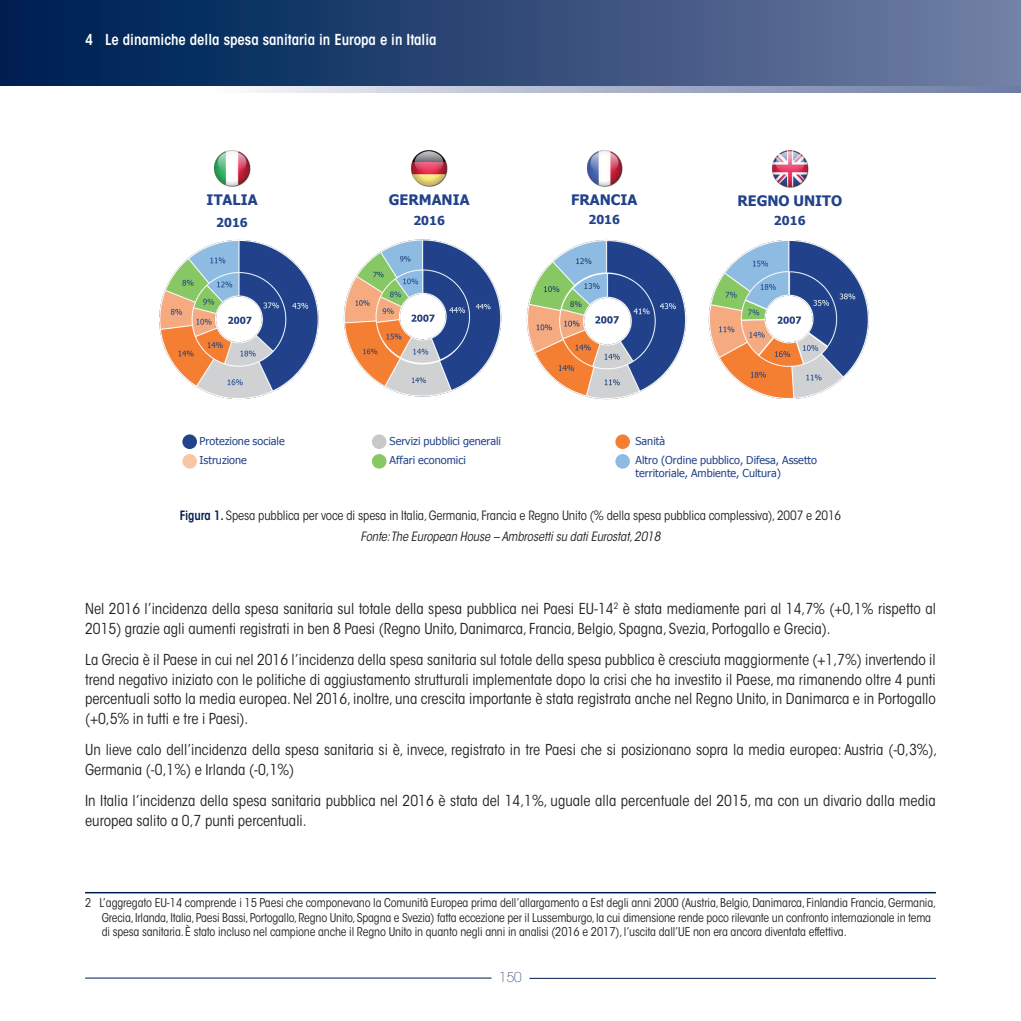
<style>
.page{position:relative;width:1021px;height:1021px;background:#fff}
.page>*{position:absolute;margin:0;border:0;box-sizing:border-box;transform-origin:0 0}
.t1{font:condensed 15px/19.5px "ITC Avant Garde Std";color:#231f20}
.t2{font:600 condensed 15px "ITC Avant Garde Std";color:#fff}
.t3{font:700 14.4px "Tahoma";color:#22428b}
.t4{font:200 13.5px "ITC Avant Garde Std";color:#001c50}
.t5{font:condensed 12.75px/21px "ITC Avant Garde Std";letter-spacing:-.01em;color:#231f20;text-align:center}
.t6{font:700 12.3px "Tahoma";letter-spacing:.005em;color:#22428b}
.t7{font:condensed 12px/14.4px "ITC Avant Garde Std";letter-spacing:-.01em;color:#231f20}
.t8{font:10.8px/19px "Tahoma";color:#22428b}
.s1{font-weight:600;color:#001c50}
.s2{font-style:italic}
</style>
<div class="page">
<div style="left:0;top:0;width:1020px;height:92px;background:linear-gradient(to right,#fff,#6a7aa3)"></div>
<div style="left:0;top:0;width:1020px;height:85px;background:linear-gradient(to right,#001b4e,#717ea4)"></div>
<hr style="left:529px;top:977px;width:406px;height:1px;background:#001c50">
<hr style="left:85px;top:977px;width:406px;height:1px;background:#001c50">
<hr style="left:85px;top:891px;width:850px;height:2px;background:#001c50">
<div style="left:182px;top:434px;width:15px;height:15px;background:#22428b;border-radius:50%"></div>
<div style="left:615px;top:434px;width:15px;height:15px;background:#f47e32;border-radius:50%"></div>
<div style="left:372px;top:454px;width:14px;height:14px;background:#87c764;border-radius:50%"></div>
<div style="left:372px;top:434px;width:14px;height:15px;background:#c7c8ca;border-radius:50%"></div>
<div style="left:182px;top:454px;width:15px;height:14px;background:#f9c5a7;border-radius:50%"></div>
<div style="left:615px;top:454px;width:15px;height:14px;background:#8dbbe4;border-radius:50%"></div>
<img style="left:411px;top:150px;width:37px;height:37px">
<img style="left:214px;top:150px;width:37px;height:37px">
<img style="left:587px;top:150px;width:36px;height:37px">
<img style="left:772px;top:150px;width:37px;height:38px">
<img style="left:159px;top:239px;width:160px;height:160px">
<img style="left:343px;top:239px;width:159px;height:158px">
<img style="left:526px;top:239px;width:161px;height:161px">
<img style="left:708px;top:239px;width:161px;height:160px">
<p class="t2" style="left:85px;top:31px;width:353px">4 Le dinamiche della spesa sanitaria in Europa e in Italia</p>
<p class="t3" style="left:207px;top:191px;width:52px">ITALIA</p>
<p class="t3" style="left:389px;top:191px;width:82px">GERMANIA</p>
<p class="t3" style="left:571px;top:191px;width:68px">FRANCIA</p>
<p class="t3" style="left:737px;top:192px;width:106px">REGNO UNITO</p>
<p class="t6" style="left:216px;top:215px;width:33px">2016</p>
<p class="t6" style="left:413px;top:213px;width:33px">2016</p>
<p class="t6" style="left:588px;top:212px;width:33px">2016</p>
<p class="t6" style="left:774px;top:213px;width:33px">2016</p>
<p class="t8" style="left:199px;top:431px;width:87px">Protezione sociale<br>Istruzione</p>
<p class="t8" style="left:389px;top:431px;width:113px">Servizi pubblici generali<br>Affari economici</p>
<p class="t8" style="left:635px;top:431px;width:183px">Sanità<br>Altro (Ordine pubblico, Difesa, Assetto</p>
<p class="t8" style="left:635px;top:463px;width:147px">territoriale, Ambiente, Cultura)</p>
<p class="t5" style="left:180px;top:504px;width:663px"><span class="s1">Figura 1.</span> Spesa pubblica per voce di spesa in Italia, Germania, Francia e Regno Unito (% della spesa pubblica complessiva), 2007 e 2016<br><span class="s2">Fonte:The European House – Ambrosetti su dati Eurostat, 2018</span></p>
<p class="t1" style="left:85px;top:599px;width:852px">Nel 2016 l’incidenza della spesa sanitaria sul totale della spesa pubblica nei Paesi EU-14<sup>2</sup> è stata mediamente pari al 14,7% (+0,1% rispetto al<br>2015) grazie agli aumenti registrati in ben 8 Paesi (Regno Unito, Danimarca, Francia, Belgio, Spagna, Svezia, Portogallo e Grecia).</p>
<p class="t1" style="left:85px;top:650px;width:852px;text-align:justify">La Grecia è il Paese in cui nel 2016 l’incidenza della spesa sanitaria sul totale della spesa pubblica è cresciuta maggiormente (+1,7%) invertendo il trend negativo iniziato con le politiche di aggiustamento strutturali implementate dopo la crisi che ha investito il Paese, ma rimanendo oltre 4 punti percentuali sotto la media europea. Nel 2016, inoltre, una crescita importante è stata registrata anche nel Regno Unito, in Danimarca e in Portogallo (+0,5% in tutti e tre i Paesi).</p>
<p class="t1" style="left:85px;top:740px;width:853px">Un lieve calo dell’incidenza della spesa sanitaria si è, invece, registrato in tre Paesi che si posizionano sopra la media europea: Austria (-0,3%),<br>Germania (-0,1%) e Irlanda (-0,1%)</p>
<p class="t1" style="left:85px;top:791px;width:852px">In Italia l’incidenza della spesa sanitaria pubblica nel 2016 è stata del 14,1%, uguale alla percentuale del 2015, ma con un divario dalla media europea salito a 0,7 punti percentuali.</p>
<p class="t7" style="left:102px;top:895px;width:836px;text-indent:-17px">2 L’aggregato EU-14 comprende i 15 Paesi che componevano la Comunità Europea prima dell’allargamento a Est degli anni 2000 (Austria, Belgio, Danimarca, Finlandia Francia, Germania,<br>Grecia, Irlanda, Italia, Paesi Bassi, Portogallo, Regno Unito, Spagna e Svezia) fatta eccezione per il Lussemburgo, la cui dimensione rende poco rilevante un confronto internazionale in tema di spesa sanitaria. È stato incluso nel campione anche il Regno Unito in quanto negli anni in analisi (2016 e 2017), l’uscita dall’UE non era ancora diventata effettiva.</p>
<p class="t4" style="left:499px;top:969px;width:24px">150</p>
</div>
